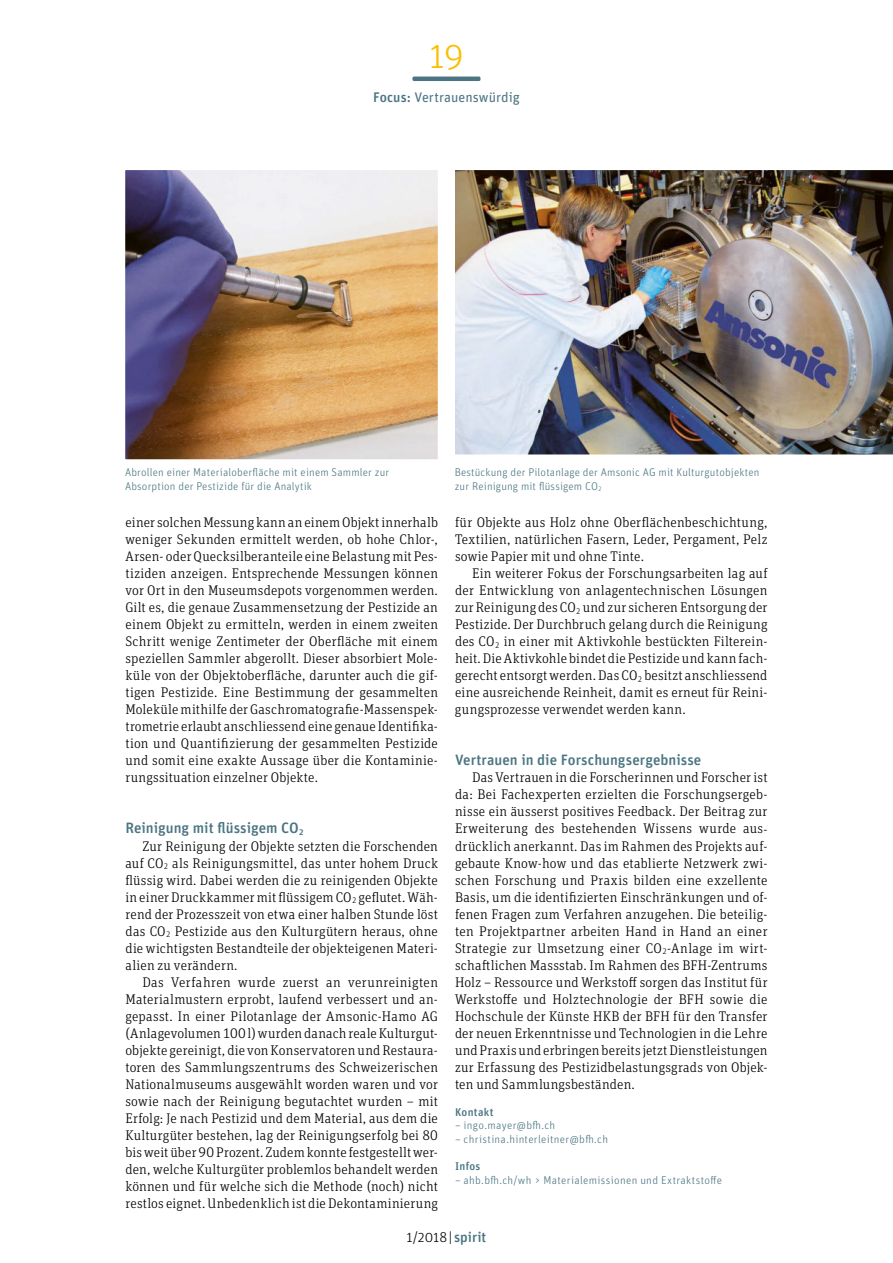
<style>
.page{position:relative;width:893px;height:1263px;background:#fff}
.page>*{position:absolute;margin:0;border:0;box-sizing:border-box;transform-origin:0 0}
.t1{font:300 36px "Unit Rounded Pro";color:#fbbe00}
.t2{font:500 15px "Unit Rounded Pro";color:#4b7582}
.t3{font:300 14.25px "Unit Rounded Pro";color:#000}
.t4{font:300 13.95px/17px "Unit Slab Pro";letter-spacing:.015em;color:#000;text-align:justify}
.t5{font:13.95px "Unit Rounded Pro";letter-spacing:.005em;color:#4b7582}
.t6{font:300 11.25px/13.6px "Unit Rounded Pro";letter-spacing:.015em;color:#4b7582}
.t7{font:500 11.25px "Unit Rounded Pro";letter-spacing:.03em;color:#4b7582}
.s1{font-weight:500}
.s2{font-size:6.6px}
.s3{font-weight:500;color:#4b7582}
</style>
<div class="page">
<hr style="left:412px;top:77px;width:68px;height:4px;background:#4b7582;border-radius:2px">
<img style="left:125px;top:170px;width:313px;height:289px">
<img style="left:455px;top:170px;width:438px;height:284px">
<h1 class="t1" style="left:429px;top:33px;width:36px">19</h1>
<p class="t5" style="left:373px;top:88px;width:148px"><span class="s1">Focus:</span> Vertrauenswürdig</p>
<p class="t6" style="left:125px;top:465px;width:266px">Abrollen einer Materialoberfläche mit einem Sammler zur<br>Absorption der Pestizide für die Analytik</p>
<p class="t6" style="left:455px;top:465px;width:306px">Bestückung der Pilotanlage der Amsonic AG mit Kulturgutobjekten zur Reinigung mit flüssigem CO<span class="s2">2</span></p>
<p class="t4" style="left:125px;top:514px;width:314px">einer solchen Messung kann an einem Objekt innerhalb weniger Sekunden ermittelt werden, ob hohe Chlor-, Arsen- oder Quecksilberanteile eine Belastung mit Pes&shy;tiziden anzeigen. Entsprechende Messungen können vor Ort in den Museumsdepots vorgenommen werden.<br>Gilt es, die genaue Zusammensetzung der Pestizide an einem Objekt zu ermitteln, werden in einem zweiten Schritt wenige Zentimeter der Oberfläche mit einem speziellen Sammler abgerollt. Dieser absorbiert Mole&shy;küle von der Objektoberfläche, darunter auch die gif&shy;tigen Pestizide. Eine Bestimmung der gesammelten Moleküle mithilfe der Gaschromatografie-Massenspek&shy;trometrie erlaubt anschliessend eine genaue Identifika&shy;tion und Quantifizierung der gesammelten Pestizide und somit eine exakte Aussage über die Kontaminie&shy;rungssituation einzelner Objekte.</p>
<p class="t2" style="left:125px;top:818px;width:180px">Reinigung mit flüssigem CO<sub>2</sub></p>
<p class="t4" style="left:125px;top:837px;width:314px;text-indent:17px">Zur Reinigung der Objekte setzten die Forschenden auf CO<sub>2</sub> als Reinigungsmittel, das unter hohem Druck flüssig wird. Dabei werden die zu reinigenden Objekte in einer Druckkammer mit flüssigem CO<sub>2</sub> geflutet. Wäh&shy;rend der Prozesszeit von etwa einer halben Stunde löst das CO<sub>2</sub> Pestizide aus den Kulturgütern heraus, ohne die wichtigsten Bestandteile der objekteigenen Materi&shy;alien zu verändern.</p>
<p class="t4" style="left:125px;top:973px;width:314px;text-indent:17px">Das Verfahren wurde zuerst an verunreinigten Materialmustern erprobt, laufend verbessert und an&shy;gepasst. In einer Pilotanlage der Amsonic-Hamo AG (Anlagevolumen 100 l) wurden danach reale Kulturgut&shy;objekte gereinigt, die von Konservatoren und Restaura&shy;toren des Sammlungszentrums des Schweizerischen Nationalmuseums ausgewählt worden waren und vor sowie nach der Reinigung begutachtet wurden – mit Erfolg: Je nach Pestizid und dem Material, aus dem die Kulturgüter bestehen, lag der Reinigungserfolg bei 80 bis weit über 90 Prozent. Zudem konnte festgestellt wer&shy;den, welche Kulturgüter problemlos behandelt werden können und für welche sich die Methode (noch) nicht restlos eignet. Unbedenklich ist die Dekontaminierung</p>
<p class="t4" style="left:455px;top:514px;width:314px">für Objekte aus Holz ohne Oberflächenbeschichtung, Textilien, natürlichen Fasern, Leder, Pergament, Pelz sowie Papier mit und ohne Tinte.</p>
<p class="t4" style="left:455px;top:565px;width:314px;text-indent:17px">Ein weiterer Fokus der Forschungsarbeiten lag auf der Entwicklung von anlagentechnischen Lösungen zur Reinigung des CO<sub>2</sub> und zur sicheren Entsorgung der Pestizide. Der Durchbruch gelang durch die Reinigung des CO<sub>2</sub> in einer mit Aktivkohle bestückten Filterein&shy;heit. Die Aktivkohle bindet die Pestizide und kann fach&shy;gerecht entsorgt werden. Das CO<sub>2</sub> besitzt anschliessend eine ausreichende Reinheit, damit es erneut für Reini&shy;gungsprozesse verwendet werden kann.</p>
<p class="t2" style="left:455px;top:750px;width:248px">Vertrauen in die Forschungsergebnisse</p>
<p class="t4" style="left:455px;top:769px;width:314px;text-indent:17px">Das Vertrauen in die Forscherinnen und Forscher ist da: Bei Fachexperten erzielten die Forschungsergeb&shy;nisse ein äusserst positives Feedback. Der Beitrag zur Erweiterung des bestehenden Wissens wurde aus&shy;drücklich anerkannt. Das im Rahmen des Projekts auf&shy;gebaute Know-how und das etablierte Netzwerk zwi&shy;schen Forschung und Praxis bilden eine exzellente Basis, um die identifizierten Einschränkungen und of&shy;fenen Fragen zum Verfahren anzugehen. Die beteilig&shy;ten Projektpartner arbeiten Hand in Hand an einer Strategie zur Umsetzung einer CO<sub>2</sub>-Anlage im wirt&shy;schaftlichen Massstab. Im Rahmen des BFH-Zentrums Holz – Ressource und Werkstoff sorgen das Institut für Werkstoffe und Holztechnologie der BFH sowie die Hochschule der Künste HKB der BFH für den Transfer der neuen Erkenntnisse und Technologien in die Lehre und Praxis und erbringen bereits jetzt Dienstleistungen zur Erfassung des Pestizidbelastungsgrads von Objek&shy;ten und Sammlungsbeständen.</p>
<p class="t7" style="left:455px;top:1104px;width:40px">Kontakt</p>
<p class="t6" style="left:455px;top:1118px;width:102px">– ingo.mayer@bfh.ch</p>
<p class="t6" style="left:455px;top:1132px;width:155px">– christina.hinterleitner@bfh.ch</p>
<p class="t7" style="left:455px;top:1158px;width:27px">Infos</p>
<p class="t6" style="left:455px;top:1173px;width:269px">– ahb.bfh.ch/wh &gt; Materialemissionen und Extraktstoffe</p>
<p class="t3" style="left:407px;top:1228px;width:81px">1/2018| <span class="s3">spirit</span></p>
</div>
